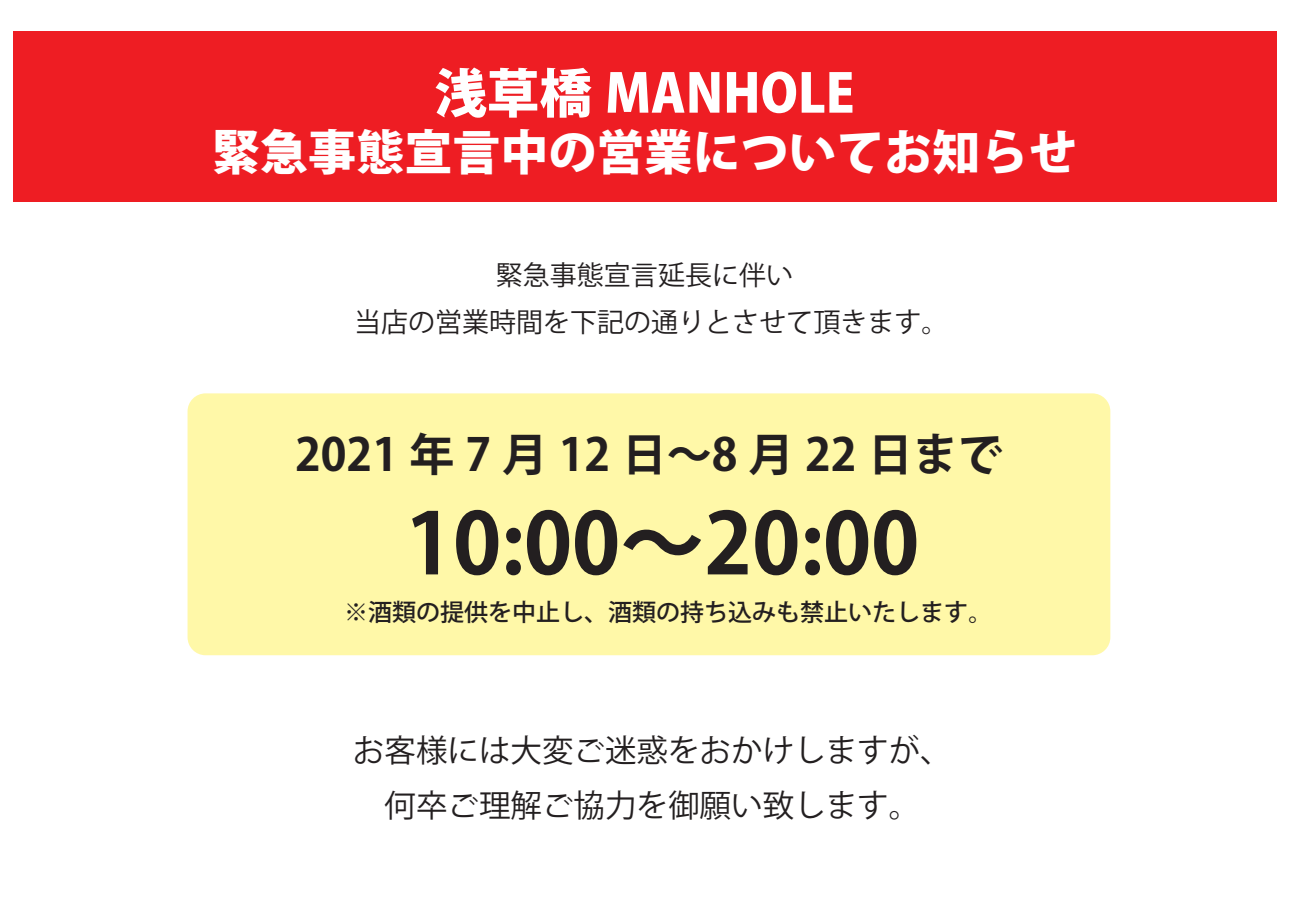
<style>
.page{position:relative;width:1289px;height:919px;background:#fff}
.page>*{position:absolute;margin:0;border:0;box-sizing:border-box;transform-origin:0 0}
.t1{font:700 84px "Koz Go Pro";color:#231f20}
.t2{font:800 52.5px "Koz Go Pro";color:#fff}
.t3{font:800 48px "Koz Go Pro";color:#fff}
.t4{font:700 45px "Koz Go Pro";color:#231f20}
.t5{font:31.5px/55.2px "Koz Go Pro";color:#231f20;text-align:center}
.t6{font:27px/47.2px "Koz Go Pro";color:#231f20;text-align:center}
.t7{font:500 24px "Koz Go Pro";color:#231f20}
</style>
<div class="page">
<div style="left:187px;top:393px;width:923px;height:262px;background:#fff8a8;border-radius:18px"></div>
<div style="left:13px;top:31px;width:1263px;height:171px;background:#ee1d23"></div>
<h2 class="t2" style="left:434px;top:59px;width:422px">浅草橋 MANHOLE</h2>
<h3 class="t3" style="left:212px;top:121px;width:866px">緊急事態宣言中の営業についてお知らせ</h3>
<p class="t6" style="left:354px;top:252px;width:596px">緊急事態宣言延長に伴い<br>当店の営業時間を下記の通りとさせて頂きます。</p>
<h3 class="t4" style="left:295px;top:426px;width:709px">2021 年 7 月 12 日～8 月 22 日まで</h3>
<h1 class="t1" style="left:405px;top:489px;width:515px">10:00～20:00</h1>
<p class="t7" style="left:344px;top:596px;width:649px">※酒類の提供を中止し、酒類の持ち込みも禁止いたします。</p>
<p class="t5" style="left:353px;top:723px;width:600px">お客様には大変ご迷惑をおかけしますが、何卒ご理解ご協力を御願い致します。</p>
</div>
